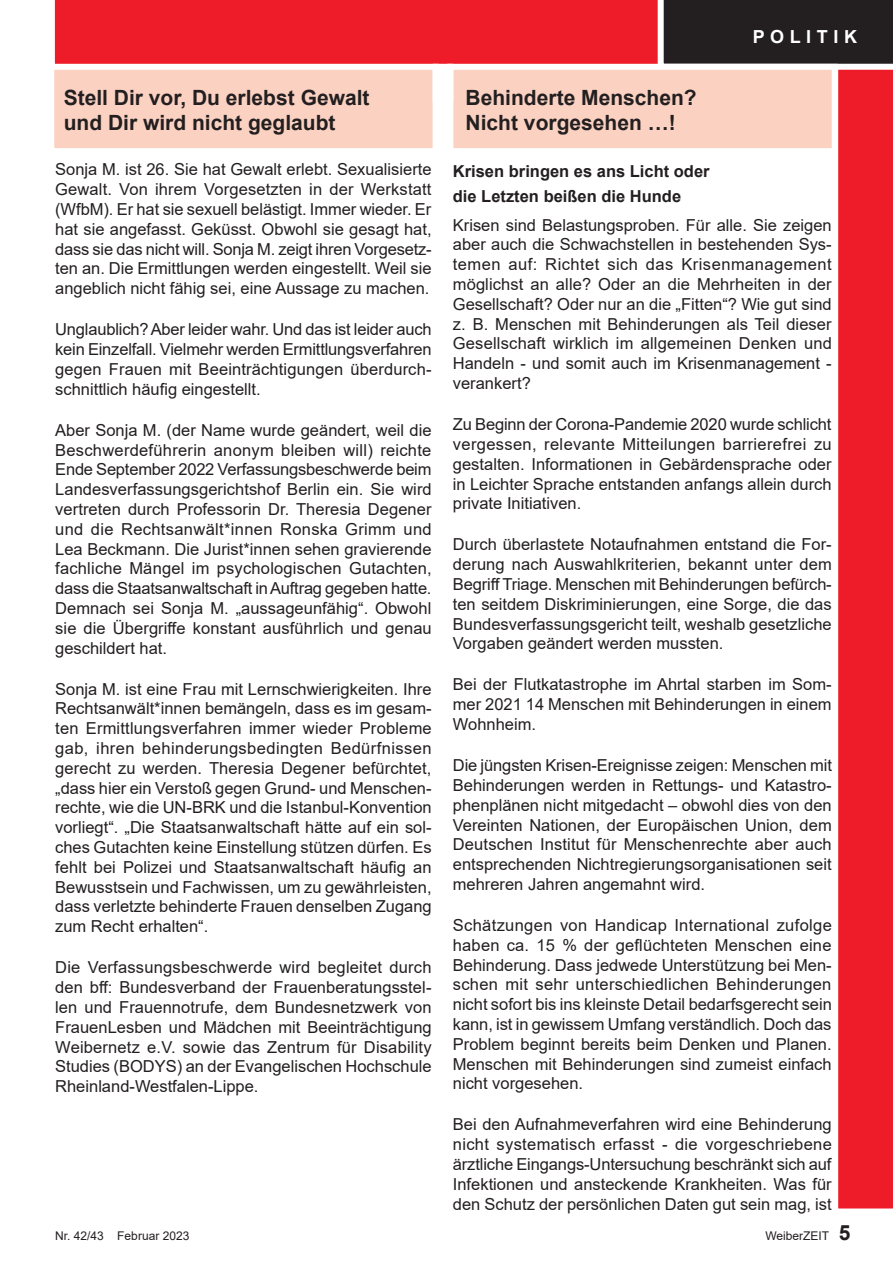
<style>
.page{position:relative;width:893px;height:1263px;background:#fff}
.page>*{position:absolute;margin:0;border:0;box-sizing:border-box;transform-origin:0 0}
.t1{font:700 21px/25.5px "Arial";color:#231f20}
.PR{font:700 18px "Arial";color:#fff}
.t2{font:16.5px/19.8px "Arial";color:#231f20;text-align:justify}
.t3{font:700 16.5px/25.5px "Arial";color:#231f20}
.t4{font:12px "Arial";color:#231f20}
</style>
<div class="page">
<div style="left:54px;top:0;width:604px;height:64px;background:#ee1c28"></div>
<svg style="left:838px;top:70px;width:55px;height:1139px;background:#ee202c"></svg>
<div style="left:663px;top:0;width:230px;height:70px;background:#231f20"></div>
<div style="left:447px;top:64px;width:391px;height:90px;background:#fbd2c2;border:6px solid #fff"></div>
<div style="left:48px;top:64px;width:391px;height:90px;background:#fbd2c2;border:6px solid #fff"></div>
<div style="left:433px;top:64px;width:20px;height:38px;background:#fff"></div>
<h1 class="t1" style="left:64px;top:85px;width:307px">Stell Dir vor, Du erlebst Gewalt und Dir wird nicht geglaubt</h1>
<p class="t2" style="left:55px;top:160px;width:378px">Sonja M. ist 26. Sie hat Gewalt erlebt. Sexualisierte Gewalt. Von ihrem Vorgesetzten in der Werkstatt (WfbM). Er hat sie sexuell belästigt. Immer wieder. Er hat sie angefasst. Geküsst. Obwohl sie gesagt hat, dass sie das nicht will. Sonja M. zeigt ihren Vorgesetz&shy;ten an. Die Ermittlungen werden eingestellt. Weil sie angeblich nicht fähig sei, eine Aussage zu machen.</p>
<p class="t2" style="left:55px;top:319px;width:378px">Unglaublich? Aber leider wahr. Und das ist leider auch kein Einzelfall. Vielmehr werden Ermittlungsverfahren gegen Frauen mit Beeinträchtigungen überdurch&shy;schnittlich häufig eingestellt.</p>
<p class="t2" style="left:55px;top:420px;width:378px">Aber Sonja M. (der Name wurde geändert, weil die Beschwerdeführerin anonym bleiben will) reichte Ende September 2022 Verfassungsbeschwerde beim Landesverfassungsgerichtshof Berlin ein. Sie wird vertreten durch Professorin Dr. Theresia Degener und die Rechtsanwält*innen Ronska Grimm und Lea Beckmann. Die Jurist*innen sehen gravierende fachliche Mängel im psychologischen Gutachten, dass die Staatsanwaltschaft in Auftrag gegeben hatte.<br>Demnach sei Sonja M. „aussageunfähig“. Obwohl sie die Übergriffe konstant ausführlich und genau geschildert hat.</p>
<p class="t2" style="left:55px;top:679px;width:378px">Sonja M. ist eine Frau mit Lernschwierigkeiten. Ihre Rechtsanwält*innen bemängeln, dass es im gesam&shy;ten Ermittlungsverfahren immer wieder Probleme gab, ihren behinderungsbedingten Bedürfnissen gerecht zu werden. Theresia Degener befürchtet, „dass hier ein Verstoß gegen Grund- und Menschen&shy;rechte, wie die UN-BRK und die Istanbul-Konvention vorliegt“. „Die Staatsanwaltschaft hätte auf ein sol&shy;ches Gutachten keine Einstellung stützen dürfen. Es fehlt bei Polizei und Staatsanwaltschaft häufig an Bewusstsein und Fachwissen, um zu gewährleisten, dass verletzte behinderte Frauen denselben Zugang zum Recht erhalten“.</p>
<p class="t2" style="left:55px;top:957px;width:378px">Die Verfassungsbeschwerde wird begleitet durch den bff: Bundesverband der Frauenberatungsstel&shy;len und Frauennotrufe, dem Bundesnetzwerk von FrauenLesben und Mädchen mit Beeinträchtigung Weibernetz e.V. sowie das Zentrum für Disability Studies (BODYS) an der Evangelischen Hochschule Rheinland-Westfalen-Lippe.</p>
<p class="PR" style="left:753px;top:24px;width:106px">P O L I T I K</p>
<h1 class="t1" style="left:466px;top:85px;width:233px">Behinderte Menschen?<br>Nicht vorgesehen …!</h1>
<p class="t3" style="left:453px;top:158px;width:258px">Krisen bringen es ans Licht oder die Letzten beißen die Hunde</p>
<p class="t2" style="left:453px;top:215px;width:381px">Krisen sind Belastungsproben. Für alle. Sie zeigen aber auch die Schwachstellen in bestehenden Sys&shy;temen auf: Richtet sich das Krisenmanagement möglichst an alle? Oder an die Mehrheiten in der Gesellschaft? Oder nur an die „Fitten“? Wie gut sind z. B. Menschen mit Behinderungen als Teil dieser Gesellschaft wirklich im allgemeinen Denken und Handeln - und somit auch im Krisenmanagement - verankert?</p>
<p class="t2" style="left:453px;top:414px;width:380px">Zu Beginn der Corona-Pandemie 2020 wurde schlicht vergessen, relevante Mitteilungen barrierefrei zu gestalten. Informationen in Gebärdensprache oder in Leichter Sprache entstanden anfangs allein durch private Initiativen.</p>
<p class="t2" style="left:453px;top:535px;width:381px">Durch überlastete Notaufnahmen entstand die For&shy;derung nach Auswahlkriterien, bekannt unter dem Begriff Triage. Menschen mit Behinderungen befürch&shy;ten seitdem Diskriminierungen, eine Sorge, die das Bundesverfassungsgericht teilt, weshalb gesetzliche Vorgaben geändert werden mussten.</p>
<p class="t2" style="left:453px;top:675px;width:380px">Bei der Flutkatastrophe im Ahrtal starben im Som&shy;mer 2021 14 Menschen mit Behinderungen in einem Wohnheim.</p>
<p class="t2" style="left:453px;top:755px;width:381px">Die jüngsten Krisen-Ereignisse zeigen: Menschen mit Behinderungen werden in Rettungs- und Katastro&shy;phenplänen nicht mitgedacht – obwohl dies von den Vereinten Nationen, der Europäischen Union, dem Deutschen Institut für Menschenrechte aber auch entsprechenden Nichtregierungsorganisationen seit mehreren Jahren angemahnt wird.</p>
<p class="t2" style="left:453px;top:915px;width:380px">Schätzungen von Handicap International zufolge haben ca. 15 % der geflüchteten Menschen eine Behinderung. Dass jedwede Unterstützung bei Men&shy;schen mit sehr unterschiedlichen Behinderungen nicht sofort bis ins kleinste Detail bedarfsgerecht sein kann, ist in gewissem Umfang verständlich. Doch das Problem beginnt bereits beim Denken und Planen.<br>Menschen mit Behinderungen sind zumeist einfach nicht vorgesehen.</p>
<p class="t2" style="left:453px;top:1115px;width:381px">Bei den Aufnahmeverfahren wird eine Behinderung nicht systematisch erfasst - die vorgeschriebene ärztliche Eingangs-Untersuchung beschränkt sich auf Infektionen und ansteckende Krankheiten. Was für den Schutz der persönlichen Daten gut sein mag, ist</p>
<p class="t4" style="left:55px;top:1227px;width:136px">Nr. 42/43 Februar 2023</p>
<p class="t4" style="left:765px;top:1227px;width:65px">WeiberZEIT</p>
<p class="t1" style="left:839px;top:1220px;width:13px">5</p>
</div>
